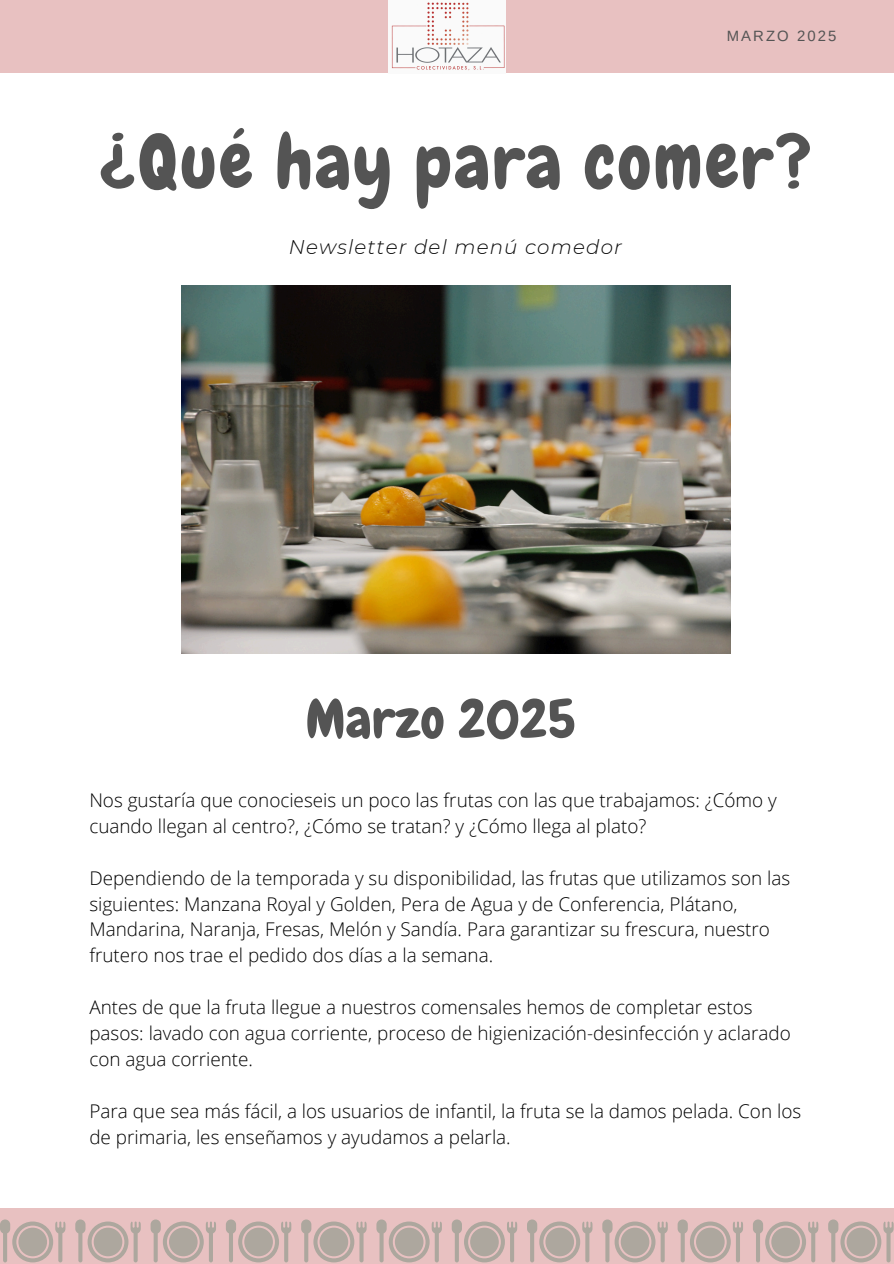
<style>
.page{position:relative;width:894px;height:1264px;background:#fff}
.page>*{position:absolute;margin:0;border:0;box-sizing:border-box;transform-origin:0 0}
.t1{font:75px "Chewy";letter-spacing:.03em;color:#545454}
.t2{font:53.7px "Chewy";letter-spacing:.01em;color:#545454}
.t3{font:italic 300 19.8px "Montserrat";letter-spacing:.06em;color:#0a0a0a}
.t4{font:300 18.9px/25.8px "Open Sans";color:#000}
.t5{font:14.85px "Arimo";letter-spacing:.14em;color:#545454}
</style>
<div class="page">
<div style="left:0;top:0;width:893px;height:72px;background:#e8c1c1"></div>
<svg style="left:0;top:1208px;width:893px;height:55px;background:#d8bab7"></svg>
<img style="left:181px;top:286px;width:549px;height:367px">
<svg style="left:0;top:1219px;width:279px;height:43px;background:#cab3af"></svg>
<svg style="left:602px;top:1219px;width:279px;height:43px;background:#cab3af"></svg>
<img style="left:388px;top:0;width:117px;height:72px">
<h1 class="t5" style="left:726px;top:28px;width:111px">MARZO 2025</h1>
<p class="t1" style="left:99px;top:114px;width:713px">¿Qué hay para comer?</p>
<p class="t3" style="left:288px;top:235px;width:335px">Newsletter del menú comedor</p>
<p class="t2" style="left:305px;top:684px;width:271px">Marzo 2025</p>
<h3 class="t4" style="left:89px;top:786px;width:688px">Nos gustaría que conocieseis un poco las frutas con las que trabajamos: ¿Cómo y cuando llegan al centro?, ¿Cómo se tratan? y ¿Cómo llega al plato?</h3>
<p class="t4" style="left:89px;top:864px;width:702px">Dependiendo de la temporada y su disponibilidad, las frutas que utilizamos son las siguientes: Manzana Royal y Golden, Pera de Agua y de Conferencia, Plátano, Mandarina, Naranja, Fresas, Melón y Sandía. Para garantizar su frescura, nuestro frutero nos trae el pedido dos días a la semana.</p>
<h2 class="t4" style="left:89px;top:993px;width:702px">Antes de que la fruta llegue a nuestros comensales hemos de completar estos pasos: lavado con agua corriente, proceso de higienización-desinfección y aclarado con agua corriente.</h2>
<h3 class="t4" style="left:89px;top:1097px;width:713px">Para que sea más fácil, a los usuarios de infantil, la fruta se la damos pelada. Con los de primaria, les enseñamos y ayudamos a pelarla.</h3>
</div>
